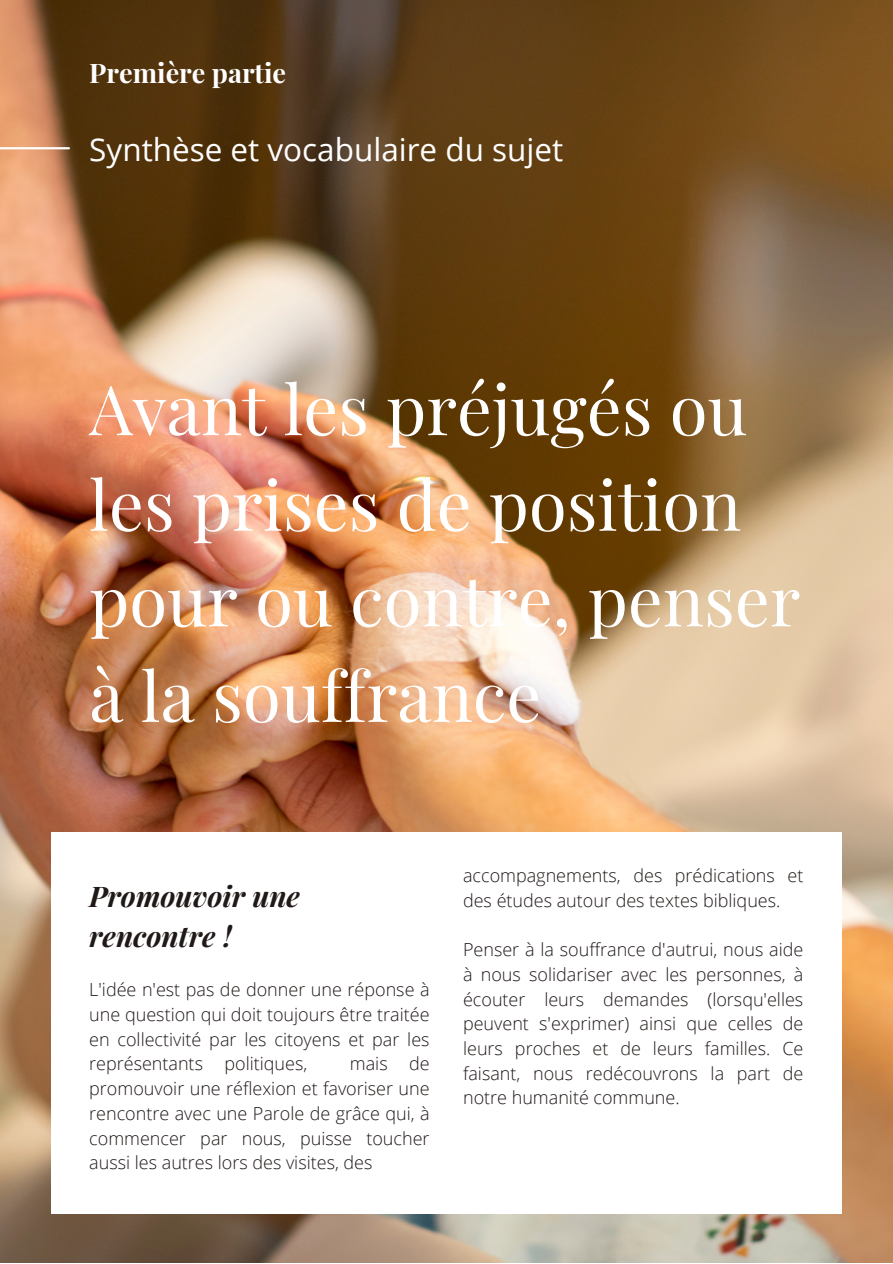
<style>
.page{position:relative;width:893px;height:1264px;background:#fff}
.page>*{position:absolute;margin:0;border:0;box-sizing:border-box;transform-origin:0 0}
.t1{font:69px/95.6px "Playfair Display";color:#fff}
.t2{font:31.5px "Open Sans";color:#fff}
.t3{font:italic 700 28.5px/39.3px "Playfair Display";color:#201917}
.t4{font:700 27px "Playfair Display";color:#fff}
.t5{font:300 18px/24.8px "Open Sans";color:#201917;text-align:justify}
</style>
<div class="page">
<img style="left:0;top:0;width:892px;height:1262px">
<hr style="left:0;top:147px;width:69px;height:2px;background:#fff">
<div style="left:51px;top:832px;width:790px;height:381px;background:#fff"></div>
<p class="t4" style="left:89px;top:54px;width:198px">Première partie</p>
<p class="t2" style="left:89px;top:127px;width:475px">Synthèse et vocabulaire du sujet</p>
<p class="t1" style="left:89px;top:359px;width:712px">Avant les préjugés ou les prises de position pour ou contre, penser à la souffrance</p>
<p class="t3" style="left:89px;top:875px;width:212px">Promouvoir une rencontre !</p>
<p class="t5" style="left:89px;top:976px;width:342px">L'idée n'est pas de donner une réponse à une question qui doit toujours être traitée en collectivité par les citoyens et par les représentants politiques,</p>
<p class="t5" style="left:89px;top:1050px;width:342px;text-indent:260px">mais de promouvoir une réflexion et favoriser une rencontre avec une Parole de grâce qui, à commencer par nous, puisse toucher aussi les autres lors des visites, des</p>
<p class="t5" style="left:463px;top:862px;width:342px">accompagnements, des prédications et des études autour des textes bibliques.</p>
<p class="t5" style="left:463px;top:936px;width:342px">Penser à la souffrance d'autrui, nous aide à nous solidariser avec les personnes, à écouter leurs demandes (lorsqu'elles peuvent s'exprimer) ainsi que celles de leurs proches et de leurs familles. Ce faisant, nous redécouvrons la part de notre humanité commune.</p>
</div>
